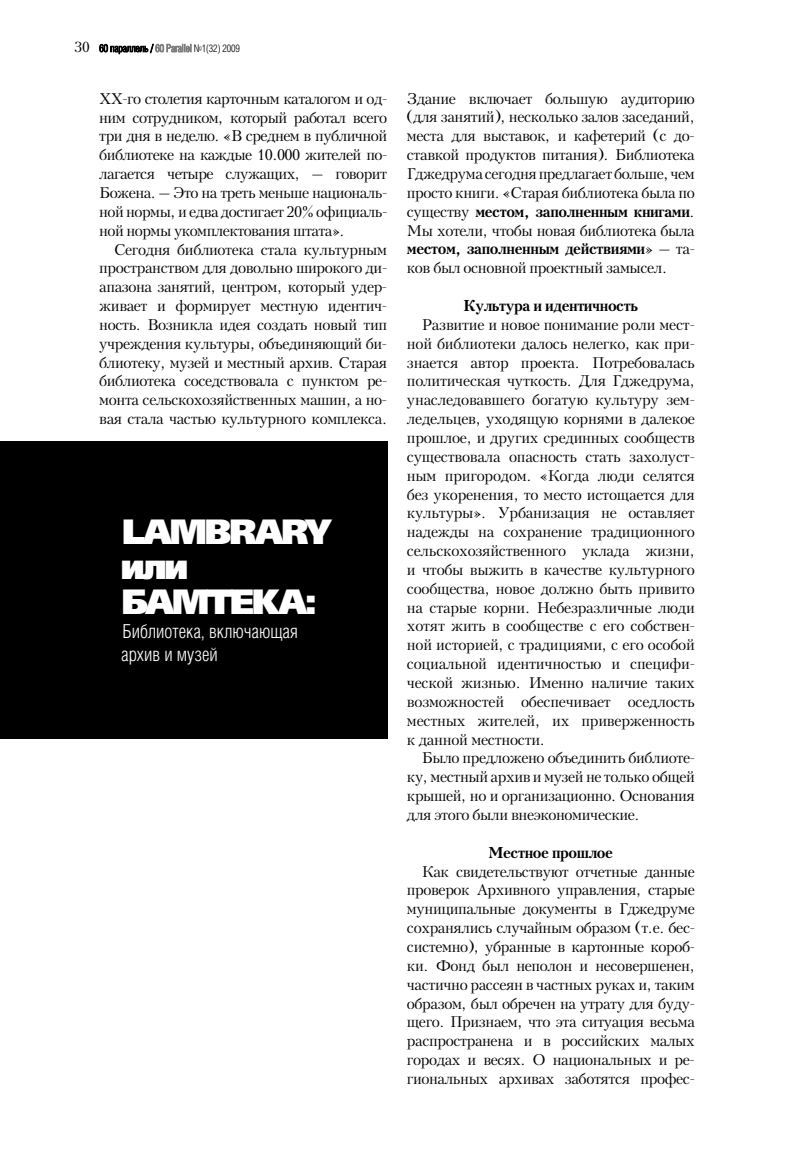
<style>
.page{position:relative;width:794px;height:1166px;background:#fff}
.page>*{position:absolute;margin:0;border:0;box-sizing:border-box;transform-origin:0 0}
.t1{font:35px/35px "Free Set Black C";letter-spacing:-.075em;color:#fff}
.t2{font:300 19.25px/23.1px "Helios Cond";color:#fff}
.t3{font:14.88px/18.9px "Kudrashov C";letter-spacing:-.03em;color:#000;text-align:justify}
.t4{font:700 14.88px "Kudrashov C";letter-spacing:-.03em;color:#000}
.s1{font-weight:700}
</style>
<div class="page">
<div style="left:0;top:441px;width:387px;height:298px;background:#000"></div>
<svg style="left:99px;top:44px;width:92px;height:10px"></svg>
<p class="t3" style="left:99px;top:89px;width:289px">ХХ-го столетия карточным каталогом и од&shy;ним сотрудником, который работал всего три дня в неделю. «В среднем в публичной библиотеке на каждые 10.000 жителей по&shy;лагается четыре служащих, – говорит Божена. – Это на треть меньше националь&shy;ной нормы, и едва достигает 20% официаль&shy;ной нормы укомплектования штата».</p>
<p class="t3" style="left:99px;top:240px;width:289px;text-indent:15px">Сегодня библиотека стала культурным пространством для довольно широкого ди&shy;апазона занятий, центром, который удер&shy;живает и формирует местную идентич&shy;ность. Возникла идея создать новый тип учреждения культуры, объединяющий би&shy;блиотеку, музей и местный архив. Старая библиотека соседствовала с пунктом ре&shy;монта сельскохозяйственных машин, а но&shy;вая стала частью культурного комплекса.</p>
<h1 class="t1" style="left:120px;top:516px;width:213px">LAMBRARY или<br>БАМТЕКА:</h1>
<p class="t2" style="left:121px;top:619px;width:178px">Библиотека, включающая архив и музей</p>
<p class="t3" style="left:407px;top:89px;width:289px">Здание включает большую аудиторию (для занятий), несколько залов заседаний, места для выставок, и кафетерий (с до&shy;ставкой продуктов питания). Библиотека Гджедрума сегодня предлагает больше, чем просто книги. «Старая библиотека была по существу <span class="s1">местом, заполненным книгами</span>.<br>Мы хотели, чтобы новая библиотека была <span class="s1">местом, заполненным действиями</span>» – та&shy;ков был основной проектный замысел.</p>
<p class="t4" style="left:463px;top:296px;width:176px">Культура и идентичность</p>
<p class="t3" style="left:407px;top:315px;width:289px;text-indent:15px">Развитие и новое понимание роли мест&shy;ной библиотеки далось нелегко, как при&shy;знается автор проекта. Потребовалась политическая чуткость. Для Гджедрума, унаследовавшего богатую культуру зем&shy;ледельцев, уходящую корнями в далекое прошлое, и других срединных сообществ существовала опасность стать захолуст&shy;ным пригородом. «Когда люди селятся без укоренения, то место истощается для культуры». Урбанизация не оставляет надежды на сохранение традиционного сельскохозяйственного уклада жизни, и чтобы выжить в качестве культурного сообщества, новое должно быть привито на старые корни. Небезразличные люди хотят жить в сообществе с его собствен&shy;ной историей, с традициями, с его особой социальной идентичностью и специфи&shy;ческой жизнью. Именно наличие таких возможностей обеспечивает оседлость местных жителей, их приверженность к данной местности.</p>
<p class="t3" style="left:407px;top:749px;width:289px;text-indent:15px">Было предложено объединить библиоте&shy;ку, местный архив и музей не только общей крышей, но и организационно. Основания для этого были внеэкономические.</p>
<p class="t4" style="left:488px;top:843px;width:126px">Местное прошлое</p>
<p class="t3" style="left:407px;top:862px;width:289px;text-indent:15px">Как свидетельствуют отчетные данные проверок Архивного управления, старые муниципальные документы в Гджедруме сохранялись случайным образом (т.е. бес&shy;системно), убранные в картонные короб&shy;ки. Фонд был неполон и несовершенен, частично рассеян в частных руках и, таким образом, был обречен на утрату для буду&shy;щего. Признаем, что эта ситуация весьма распространена и в российских малых городах и весях. О национальных и ре&shy;гиональных архивах заботятся профес-</p>
</div>
